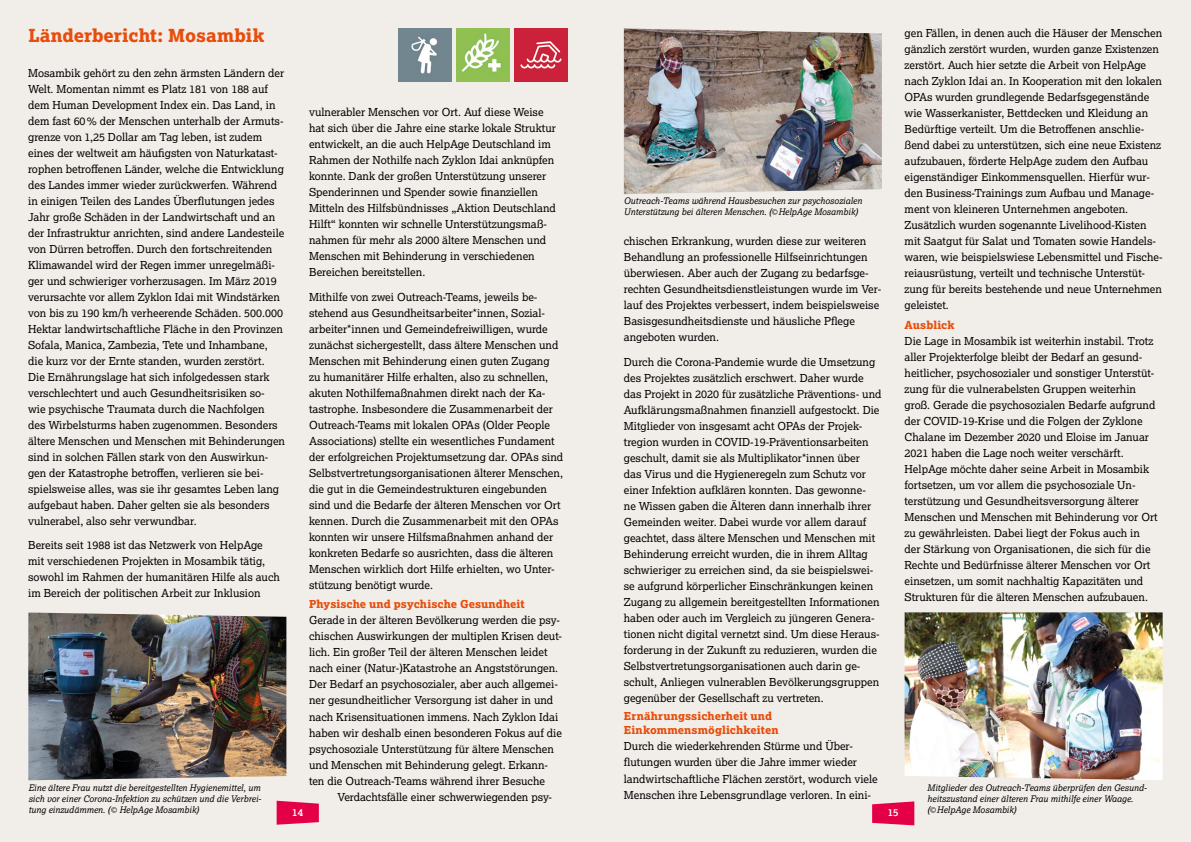
<style>
.page{position:relative;width:1191px;height:842px;background:#fff}
.page>*{position:absolute;margin:0;border:0;box-sizing:border-box;transform-origin:0 0}
.t1{font:18px "Lexia X Bold";color:#e84d0b}
.t2{font:11px/16px "Lexia";color:#000}
.t3{font:11px/14px "Lexia X Bold";letter-spacing:.005em;color:#e84d0b}
.t4{font:700 10px "Lexia";color:#fff}
.t5{font:italic 9px/11px "Lexia";color:#000}
.s1{font-family:"Myriad Pro";font-style:normal;font-stretch:semi-condensed}
</style>
<div class="page">
<div style="left:595px;top:0;width:596px;height:842px;background:#f1eee9"></div>
<div style="left:0;top:0;width:595px;height:842px;background:#f1eee9"></div>
<img style="left:399px;top:28px;width:52px;height:53px">
<img style="left:456px;top:28px;width:53px;height:53px">
<img style="left:514px;top:28px;width:53px;height:53px">
<img style="left:28px;top:612px;width:258px;height:168px">
<img style="left:624px;top:28px;width:258px;height:166px">
<img style="left:904px;top:612px;width:258px;height:168px">
<svg style="left:277px;top:801px;width:42px;height:24px"></svg>
<svg style="left:872px;top:801px;width:42px;height:24px"></svg>
<h1 class="t1" style="left:28px;top:24px;width:237px">Länderbericht: Mosambik</h1>
<p class="t2" style="left:28px;top:64px;width:258px">Mosambik gehört zu den zehn ärmsten Ländern der Welt. Momentan nimmt es Platz 181 von 188 auf dem Human Development Index ein. Das Land, in dem fast 60% der Menschen unterhalb der Armuts&shy;grenze von 1,25 Dollar am Tag leben, ist zudem eines der weltweit am häufigsten von Naturkatast&shy;rophen betroffenen Länder, welche die Entwicklung des Landes immer wieder zurückwerfen. Während in einigen Teilen des Landes Überflutungen jedes Jahr große Schäden in der Landwirtschaft und an der Infrastruktur anrichten, sind andere Landesteile von Dürren betroffen. Durch den fortschreitenden Klimawandel wird der Regen immer unregelmäßi&shy;ger und schwieriger vorherzusagen. Im März 2019 verursachte vor allem Zyklon Idai mit Windstärken von bis zu 190 km/h verheerende Schäden. 500.000<br>Hektar landwirtschaftliche Fläche in den Provinzen Sofala, Manica, Zambezia, Tete und Inhambane, die kurz vor der Ernte standen, wurden zerstört.<br>Die Ernährungslage hat sich infolgedessen stark verschlechtert und auch Gesundheitsrisiken so&shy;wie psychische Traumata durch die Nachfolgen<br>des Wirbelsturms haben zugenommen. Besonders ältere Menschen und Menschen mit Behinderungen sind in solchen Fällen stark von den Auswirkun&shy;gen der Katastrophe betroffen, verlieren sie bei&shy;spielsweise alles, was sie ihr gesamtes Leben lang aufgebaut haben. Daher gelten sie als besonders vulnerabel, also sehr verwundbar.</p>
<p class="t2" style="left:28px;top:537px;width:253px">Bereits seit 1988 ist das Netzwerk von HelpAge mit verschiedenen Projekten in Mosambik tätig, sowohl im Rahmen der humanitären Hilfe als auch im Bereich der politischen Arbeit zur Inklusion</p>
<p class="t5" style="left:28px;top:782px;width:234px;text-align:justify">Eine ältere Frau nutzt die bereitgestellten Hygienemittel, um sich vor einer Corona-Infektion zu schützen und die Verbrei&shy;tung einzudämmen. (<span class="s1">©</span> HelpAge Mosambik)</p>
<p class="t2" style="left:904px;top:25px;width:259px">gen Fällen, in denen auch die Häuser der Menschen gänzlich zerstört wurden, wurden ganze Existenzen zerstört. Auch hier setzte die Arbeit von HelpAge nach Zyklon Idai an. In Kooperation mit den lokalen OPAs wurden grundlegende Bedarfsgegenstände wie Wasserkanister, Bettdecken und Kleidung an Bedürftige verteilt. Um die Betroffenen anschlie&shy;ßend dabei zu unterstützen, sich eine neue Existenz aufzubauen, förderte HelpAge zudem den Aufbau eigenständiger Einkommensquellen. Hierfür wur&shy;den Business-Trainings zum Aufbau und Manage&shy;ment von kleineren Unternehmen angeboten.<br>Zusätzlich wurden sogenannte Livelihood-Kisten mit Saatgut für Salat und Tomaten sowie Handels&shy;waren, wie beispielswiese Lebensmittel und Fische&shy;reiausrüstung, verteilt und technische Unterstüt&shy;zung für bereits bestehende und neue Unternehmen geleistet.</p>
<p class="t3" style="left:904px;top:318px;width:51px">Ausblick</p>
<p class="t2" style="left:904px;top:333px;width:255px">Die Lage in Mosambik ist weiterhin instabil. Trotz aller Projekterfolge bleibt der Bedarf an gesund&shy;heitlicher, psychosozialer und sonstiger Unterstüt&shy;zung für die vulnerabelsten Gruppen weiterhin groß. Gerade die psychosozialen Bedarfe aufgrund der COVID-19-Krise und die Folgen der Zyklone Chalane im Dezember 2020 und Eloise im Januar 2021 haben die Lage noch weiter verschärft.<br>HelpAge möchte daher seine Arbeit in Mosambik fortsetzen, um vor allem die psychosoziale Un&shy;terstützung und Gesundheitsversorgung älterer Menschen und Menschen mit Behinderung vor Ort zu gewährleisten. Dabei liegt der Fokus auch in der Stärkung von Organisationen, die sich für die Rechte und Bedürfnisse älterer Menschen vor Ort einsetzen, um somit nachhaltig Kapazitäten und Strukturen für die älteren Menschen aufzubauen.</p>
<p class="t2" style="left:309px;top:104px;width:248px">vulnerabler Menschen vor Ort. Auf diese Weise hat sich über die Jahre eine starke lokale Struktur entwickelt, an die auch HelpAge Deutschland im Rahmen der Nothilfe nach Zyklon Idai anknüpfen konnte. Dank der großen Unterstützung unserer Spenderinnen und Spender sowie finanziellen Mitteln des Hilfsbündnisses „Aktion Deutschland Hilft“ konnten wir schnelle Unterstützungsmaß&shy;nahmen für mehr als 2000 ältere Menschen und Menschen mit Behinderung in verschiedenen Bereichen bereitstellen.</p>
<p class="t2" style="left:309px;top:288px;width:256px">Mithilfe von zwei Outreach-Teams, jeweils be&shy;stehend aus Gesundheitsarbeiter*innen, Sozial&shy;arbeiter*innen und Gemeindefreiwilligen, wurde zunächst sichergestellt, dass ältere Menschen und Menschen mit Behinderung einen guten Zugang zu humanitärer Hilfe erhalten, also zu schnellen, akuten Nothilfemaßnahmen direkt nach der Ka&shy;tastrophe. Insbesondere die Zusammenarbeit der Outreach-Teams mit lokalen OPAs (Older People Associations) stellte ein wesentliches Fundament der erfolgreichen Projektumsetzung dar. OPAs sind Selbstvertretungsorganisationen älterer Menschen, die gut in die Gemeindestrukturen eingebunden sind und die Bedarfe der älteren Menschen vor Ort kennen. Durch die Zusammenarbeit mit den OPAs konnten wir unsere Hilfsmaßnahmen anhand der konkreten Bedarfe so ausrichten, dass die älteren Menschen wirklich dort Hilfe erhielten, wo Unter&shy;stützung benötigt wurde.</p>
<p class="t3" style="left:309px;top:597px;width:217px">Physische und psychische Gesundheit</p>
<p class="t2" style="left:309px;top:612px;width:254px">Gerade in der älteren Bevölkerung werden die psy&shy;chischen Auswirkungen der multiplen Krisen deut&shy;lich. Ein großer Teil der älteren Menschen leidet nach einer (Natur-)Katastrohe an Angststörungen.<br>Der Bedarf an psychosozialer, aber auch allgemei&shy;ner gesundheitlicher Versorgung ist daher in und nach Krisensituationen immens. Nach Zyklon Idai haben wir deshalb einen besonderen Fokus auf die psychosoziale Unterstützung für ältere Menschen und Menschen mit Behinderung gelegt. Erkann&shy;ten die Outreach-Teams während ihrer Besuche</p>
<p class="t2" style="left:337px;top:788px;width:216px">Verdachtsfälle einer schwerwiegenden psy-</p>
<p class="t5" style="left:624px;top:195px;width:240px">Outreach-Teams während Hausbesuchen zur psychosozialen<br>Unterstützung bei älteren Menschen. (<span class="s1">©</span>HelpAge Mosambik)</p>
<p class="t2" style="left:624px;top:233px;width:259px">chischen Erkrankung, wurden diese zur weiteren Behandlung an professionelle Hilfseinrichtungen überwiesen. Aber auch der Zugang zu bedarfsge&shy;rechten Gesundheitsdienstleistungen wurde im Ver&shy;lauf des Projektes verbessert, indem beispielsweise Basisgesundheitsdienste und häusliche Pflege angeboten wurden.</p>
<p class="t2" style="left:624px;top:354px;width:259px">Durch die Corona-Pandemie wurde die Umsetzung des Projektes zusätzlich erschwert. Daher wurde das Projekt in 2020 für zusätzliche Präventions- und Aufklärungsmaßnahmen finanziell aufgestockt. Die Mitglieder von insgesamt acht OPAs der Projek&shy;tregion wurden in COVID-19-Präventionsarbeiten geschult, damit sie als Multiplikator*innen über<br>das Virus und die Hygieneregeln zum Schutz vor einer Infektion aufklären konnten. Das gewonne-<br>ne Wissen gaben die Älteren dann innerhalb ihrer Gemeinden weiter. Dabei wurde vor allem darauf geachtet, dass ältere Menschen und Menschen mit Behinderung erreicht wurden, die in ihrem Alltag schwieriger zu erreichen sind, da sie beispielswei&shy;se aufgrund körperlicher Einschränkungen keinen Zugang zu allgemein bereitgestellten Informationen haben oder auch im Vergleich zu jüngeren Genera&shy;tionen nicht digital vernetzt sind. Um diese Heraus&shy;forderung in der Zukunft zu reduzieren, wurden die Selbstvertretungsorganisationen auch darin ge&shy;schult, Anliegen vulnerablen Bevölkerungsgruppen gegenüber der Gesellschaft zu vertreten.</p>
<p class="t3" style="left:624px;top:709px;width:156px">Ernährungssicherheit und<br>Einkommensmöglichkeiten</p>
<p class="t2" style="left:624px;top:738px;width:255px">Durch die wiederkehrenden Stürme und Über&shy;flutungen wurden über die Jahre immer wieder landwirtschaftliche Flächen zerstört, wodurch viele Menschen ihre Lebensgrundlage verloren. In eini-</p>
<p class="t5" style="left:927px;top:782px;width:221px">Mitglieder des Outreach-Teams überprüfen den Gesund&shy;heitszustand einer älteren Frau mithilfe einer Waage. (<span class="s1">©</span>HelpAge Mosambik)</p>
<p class="t4" style="left:292px;top:806px;width:12px">14</p>
<p class="t4" style="left:887px;top:806px;width:12px">15</p>
</div>
